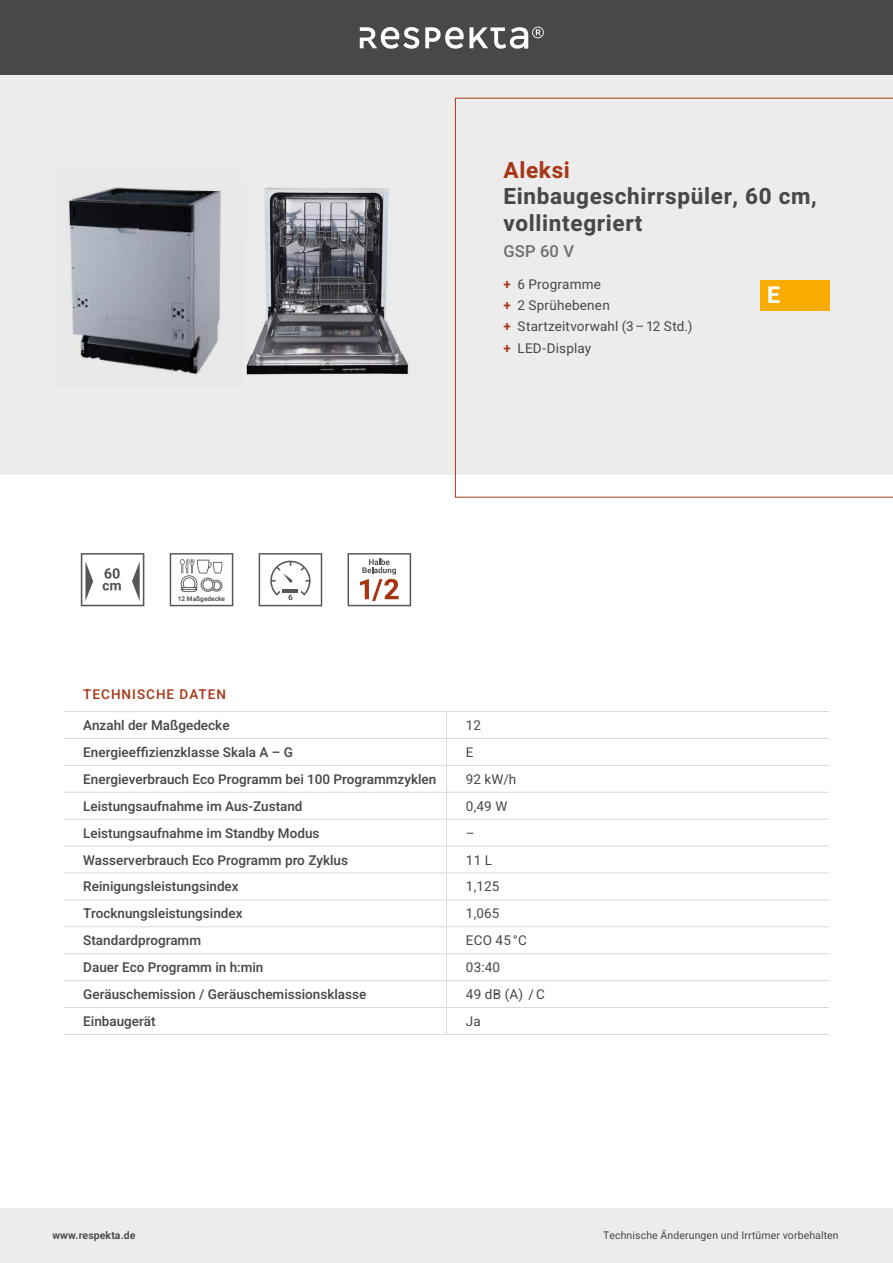
<style>
.page{position:relative;width:893px;height:1263px;background:#fff}
.page>*{position:absolute;margin:0;border:0;box-sizing:border-box;transform-origin:0 0}
.t1{font:700 22.5px/26.4px "Heebo";letter-spacing:.03em;color:#474847}
.t2{font:500 16.5px "Heebo";color:#6f7070}
.t3{font:500 13.5px "Heebo";color:#474847}
.t4{font:13.5px/21.5px "Heebo";letter-spacing:.01em;color:#474847}
.t5{font:500 13.5px "Heebo";letter-spacing:.075em;color:#a73817}
.t6{font:10.5px "Heebo";letter-spacing:.01em;color:#474847}
.t7{font:600 10.5px "Heebo";letter-spacing:.01em;color:#474847}
.t8{font:700 6.45px "Heebo";color:#555756}
.s1{color:#a73817}
.s2{font-weight:600;color:#a73817}
</style>
<div class="page">
<div style="left:0;top:1208px;width:893px;height:55px;background:#ececec"></div>
<div style="left:0;top:0;width:893px;height:75px;background:#474847"></div>
<svg style="left:360px;top:27px;width:59px;height:22px"></svg>
<svg style="left:425px;top:27px;width:119px;height:22px"></svg>
<hr style="left:64px;top:765px;width:382px;height:1px;background:#d8dada">
<hr style="left:446px;top:765px;width:383px;height:1px;background:#d8dada">
<hr style="left:64px;top:792px;width:382px;height:1px;background:#d8dada">
<hr style="left:446px;top:792px;width:383px;height:1px;background:#d8dada">
<svg style="left:446px;top:712px;width:1px;height:322px"></svg>
<hr style="left:64px;top:819px;width:382px;height:1px;background:#d8dada">
<hr style="left:446px;top:819px;width:383px;height:1px;background:#d8dada">
<hr style="left:64px;top:846px;width:382px;height:1px;background:#d8dada">
<hr style="left:446px;top:846px;width:383px;height:1px;background:#d8dada">
<hr style="left:64px;top:873px;width:382px;height:1px;background:#d8dada">
<hr style="left:446px;top:873px;width:383px;height:1px;background:#d8dada">
<hr style="left:64px;top:899px;width:382px;height:1px;background:#d8dada">
<hr style="left:446px;top:899px;width:383px;height:1px;background:#d8dada">
<hr style="left:64px;top:926px;width:382px;height:1px;background:#d8dada">
<hr style="left:446px;top:926px;width:383px;height:1px;background:#d8dada">
<hr style="left:64px;top:953px;width:382px;height:1px;background:#d8dada">
<hr style="left:446px;top:953px;width:383px;height:1px;background:#d8dada">
<hr style="left:64px;top:980px;width:382px;height:1px;background:#d8dada">
<hr style="left:446px;top:980px;width:383px;height:1px;background:#d8dada">
<hr style="left:64px;top:1007px;width:382px;height:1px;background:#d8dada">
<hr style="left:446px;top:1007px;width:383px;height:1px;background:#d8dada">
<hr style="left:64px;top:1034px;width:382px;height:1px;background:#d8dada">
<hr style="left:446px;top:1034px;width:383px;height:1px;background:#d8dada">
<hr style="left:64px;top:711px;width:382px;height:1px;background:#d8dada">
<hr style="left:446px;top:711px;width:383px;height:1px;background:#d8dada">
<hr style="left:64px;top:738px;width:382px;height:1px;background:#d8dada">
<hr style="left:446px;top:738px;width:383px;height:1px;background:#d8dada">
<div style="left:0;top:75px;width:893px;height:400px;background:#ececec"></div>
<svg style="left:455px;top:98px;width:438px;height:399px"></svg>
<div style="left:760px;top:281px;width:69px;height:30px;background:#f9ac00"></div>
<svg style="left:768px;top:286px;width:11px;height:17px"></svg>
<img style="left:68px;top:187px;width:154px;height:188px">
<img style="left:246px;top:188px;width:163px;height:187px">
<svg style="left:170px;top:553px;width:63px;height:53px"></svg>
<svg style="left:348px;top:553px;width:63px;height:53px"></svg>
<svg style="left:259px;top:553px;width:63px;height:53px"></svg>
<svg style="left:81px;top:553px;width:63px;height:53px"></svg>
<p class="t8" style="left:178px;top:595px;width:49px">12 Maßgedecke</p>
<p class="t1" style="left:503px;top:156px;width:315px"><span class="s1">Aleksi<br></span>Einbaugeschirrspüler, 60 cm, vollintegriert</p>
<p class="t2" style="left:503px;top:240px;width:72px">GSP 60 V</p>
<p class="t4" style="left:503px;top:273px;width:190px"><span class="s2">+</span> 6 Programme<br><span class="s2">+</span> 2 Sprühebenen<br><span class="s2">+</span> Startzeitvorwahl (3 – 12 Std.) <span class="s2">+</span> LED-Display</p>
<p class="t5" style="left:83px;top:685px;width:144px">TECHNISCHE DATEN</p>
<p class="t3" style="left:83px;top:716px;width:148px">Anzahl der Maßgedecke</p>
<p class="t4" style="left:466px;top:714px;width:17px">12</p>
<p class="t3" style="left:83px;top:743px;width:211px">Energieeffizienzklasse Skala A – G</p>
<p class="t4" style="left:466px;top:741px;width:9px">E</p>
<p class="t3" style="left:83px;top:770px;width:355px">Energieverbrauch Eco Programm bei 100 Programmzyklen</p>
<p class="t4" style="left:466px;top:768px;width:52px">92 kW/h</p>
<p class="t3" style="left:83px;top:796px;width:221px">Leistungsaufnahme im Aus-Zustand</p>
<p class="t4" style="left:466px;top:795px;width:43px">0,49 W</p>
<p class="t3" style="left:83px;top:823px;width:238px">Leistungsaufnahme im Standby Modus</p>
<p class="t4" style="left:466px;top:822px;width:10px">–</p>
<p class="t3" style="left:83px;top:850px;width:266px">Wasserverbrauch Eco Programm pro Zyklus</p>
<p class="t4" style="left:466px;top:849px;width:28px">11 L</p>
<p class="t3" style="left:83px;top:877px;width:157px">Reinigungsleistungsindex</p>
<p class="t4" style="left:466px;top:876px;width:35px">1,125</p>
<p class="t3" style="left:83px;top:904px;width:161px">Trocknungsleistungsindex</p>
<p class="t4" style="left:466px;top:903px;width:35px">1,065</p>
<p class="t3" style="left:83px;top:931px;width:119px">Standardprogramm</p>
<p class="t4" style="left:466px;top:930px;width:62px">ECO 45 °C</p>
<p class="t3" style="left:83px;top:958px;width:182px">Dauer Eco Programm in h:min</p>
<p class="t4" style="left:466px;top:956px;width:36px">03:40</p>
<p class="t3" style="left:83px;top:985px;width:285px">Geräuschemission / Geräuschemissionsklasse</p>
<p class="t4" style="left:466px;top:983px;width:80px">49 dB (A) / C</p>
<p class="t3" style="left:83px;top:1012px;width:74px">Einbaugerät</p>
<p class="t4" style="left:466px;top:1010px;width:16px">Ja</p>
<p class="t7" style="left:52px;top:1228px;width:85px">www.respekta.de</p>
<p class="t6" style="left:603px;top:1228px;width:237px">Technische Änderungen und Irrtümer vorbehalten</p>
</div>
